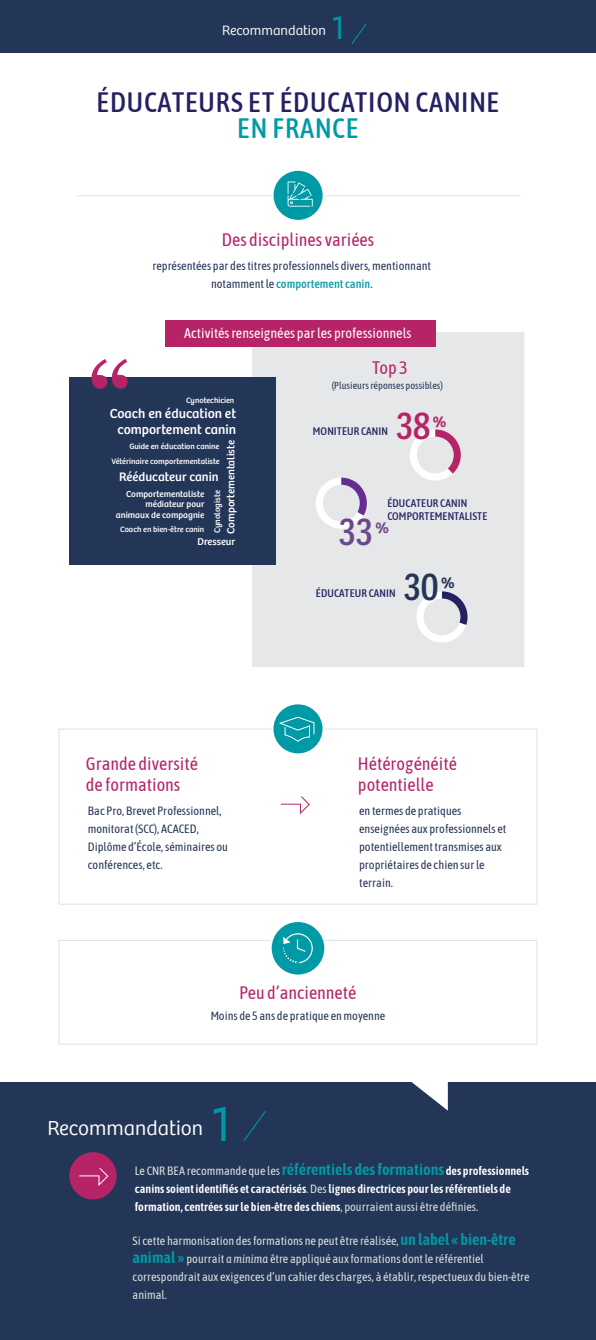
<style>
.page{position:relative;width:596px;height:1340px;background:#fff}
.page>*{position:absolute;margin:0;border:0;box-sizing:border-box;transform-origin:0 0}
.t1{font:48.2px "Jost";color:#009aa6}
.t2{font:600 36px "Adelle Sans Cnd";color:#233657}
.t3{font:600 36px "Adelle Sans Cnd";color:#b62467}
.t4{font:600 36px "Adelle Sans Cnd";color:#6c478c}
.t5{font:32.2px "Jost";color:#009aa6}
.t6{font:500 28px "Asap Condensed";letter-spacing:.025em;color:#252161}
.t7{font:500 28px "Asap Condensed";letter-spacing:.025em;color:#009aa6}
.t8{font:300 21px "Bree";color:#fff}
.t9{font:18px/21.6px "Asap Condensed";color:#b62467}
.t10{font:600 16px "Asap Condensed";color:#009aa6}
.t11{font:14px "Asap Condensed";color:#fff}
.t12{font:300 14px "Bree";color:#fff}
.t13{font:13.6px/16.3px "Bree";color:#fff;text-align:center}
.t14{font:12.7px "Bree";color:#fff}
.t15{font:12px/18px "Asap Condensed";color:#273657}
.t16{font:12px/18px "Asap Condensed";color:#dadedc}
.t17{font:600 12px/18px "Asap Condensed";color:#fff}
.t18{font:500 11px/13.2px "Asap Condensed";letter-spacing:.01em;color:#252161}
.t19{font:10.8px "Bree";color:#fff}
.t20{font:10.3px "Bree";color:#fff}
.t21{font:10px "Asap Condensed";color:#273657}
.t22{font:9px/10.9px "Bree";color:#fff;text-align:right}
.t23{font:8.5px "Bree";color:#fff}
.t24{font:8.1px "Bree";color:#fff}
.s1{font-weight:500;color:#009aa6}
.s2{font-weight:400;font-size:12px;color:#dadedc}
.s3{font-size:12px;color:#fff}
.s4{font-weight:400;color:#dadedc}
.s5{font-weight:600;font-size:16px;color:#009aa6}
.s6{font-style:italic}
</style>
<div class="page">
<hr style="left:77px;top:195px;width:443px;height:1px;background:#233657">
<div style="left:252px;top:332px;width:272px;height:335px;background:#e6e7e9"></div>
<svg style="left:416px;top:591px;width:51px;height:51px"></svg>
<div style="left:423px;top:598px;width:37px;height:37px;background:#e6e7e9;border-radius:50%"></div>
<div style="left:70px;top:377px;width:206px;height:188px;background:#233657"></div>
<svg style="left:91px;top:359px;width:36px;height:30px"></svg>
<svg style="left:316px;top:477px;width:50px;height:51px"></svg>
<div style="left:322px;top:484px;width:37px;height:37px;background:#e6e7e9;border-radius:50%"></div>
<svg style="left:410px;top:429px;width:50px;height:51px"></svg>
<div style="left:416px;top:436px;width:37px;height:37px;background:#e6e7e9;border-radius:50%"></div>
<div style="left:165px;top:320px;width:270px;height:26px;background:#b62467"></div>
<div style="left:0;top:1081px;width:595px;height:258px;background:#233657"></div>
<svg style="left:397px;top:1081px;width:50px;height:29px"></svg>
<svg style="left:243px;top:1111px;width:23px;height:30px"></svg>
<div style="left:69px;top:1152px;width:48px;height:47px;background:#b62467;border-radius:50%"></div>
<svg style="left:79px;top:1168px;width:30px;height:18px"></svg>
<div style="left:0;top:0;width:595px;height:53px;background:#233657"></div>
<svg style="left:351px;top:24px;width:16px;height:20px"></svg>
<svg style="left:280px;top:796px;width:30px;height:18px"></svg>
<div style="left:272px;top:703px;width:51px;height:51px;background:#009aa6;border-radius:50%"></div>
<div style="left:271px;top:702px;width:53px;height:53px;border:2px solid #fff;border-radius:50%"></div>
<div style="left:272px;top:170px;width:51px;height:51px;background:#009aa6;border-radius:50%"></div>
<div style="left:271px;top:169px;width:53px;height:53px;border:2px solid #fff;border-radius:50%"></div>
<div style="left:270px;top:920px;width:55px;height:55px;background:#009aa6;border-radius:50%"></div>
<div style="left:269px;top:919px;width:57px;height:57px;border:2px solid #fff;border-radius:50%"></div>
<svg style="left:277px;top:716px;width:38px;height:26px"></svg>
<svg style="left:283px;top:933px;width:29px;height:30px"></svg>
<svg style="left:287px;top:181px;width:25px;height:25px"></svg>
<p class="t12" style="left:222px;top:20px;width:105px">Recommandation</p>
<h3 class="t5" style="left:330px;top:6px;width:16px">1</h3>
<h3 class="t6" style="left:96px;top:83px;width:404px">ÉDUCATEURS ET ÉDUCATION CANINE</h3>
<h3 class="t7" style="left:237px;top:109px;width:123px">EN FRANCE</h3>
<h3 class="t9" style="left:222px;top:228px;width:154px">Des disciplines variées</h3>
<p class="t15" style="left:152px;top:256px;width:280px;text-align:center">représentées par des titres professionnels divers, mentionnant notamment le <span class="s1">comportement canin</span>.</p>
<p class="t11" style="left:184px;top:324px;width:229px">Activités renseignées par les professionnels</p>
<h3 class="t9" style="left:372px;top:355px;width:37px">Top 3</h3>
<p class="t24" style="left:186px;top:394px;width:50px">Cynotechicien</p>
<p class="t13" style="left:110px;top:404px;width:128px">Coach en éducation et comportement canin</p>
<p class="t19" style="left:222px;top:533px;width:95px;rotate:-90deg">Comportementaliste</p>
<p class="t24" style="left:129px;top:440px;width:91px">Guide en éducation canine</p>
<p class="t24" style="left:111px;top:455px;width:110px">Vétérinaire comportementaliste</p>
<p class="t14" style="left:119px;top:467px;width:101px">Rééducateur canin</p>
<p class="t22" style="left:116px;top:487px;width:90px">Comportementaliste médiateur pour animaux de compagnie</p>
<p class="t24" style="left:120px;top:523px;width:86px">Coach en bien-être canin</p>
<p class="t23" style="left:211px;top:533px;width:44px;rotate:-90deg">Cynologiste</p>
<p class="t20" style="left:197px;top:534px;width:39px">Dresseur</p>
<p class="t21" style="left:331px;top:378px;width:113px">(Plusieurs réponses possibles)</p>
<p class="t18" style="left:313px;top:424px;width:77px">MONITEUR CANIN</p>
<h2 class="t3" style="left:396px;top:405px;width:52px">38<sup>%</sup></h2>
<p class="t18" style="left:387px;top:496px;width:101px">ÉDUCATEUR CANIN<br>COMPORTEMENTALISTE</p>
<h2 class="t4" style="left:338px;top:510px;width:52px">33<sup>%</sup></h2>
<p class="t18" style="left:316px;top:586px;width:81px">ÉDUCATEUR CANIN</p>
<h2 class="t2" style="left:403px;top:566px;width:53px">30<sup>%</sup></h2>
<h3 class="t9" style="left:86px;top:751px;width:113px">Grande diversité de formations</h3>
<h3 class="t9" style="left:358px;top:751px;width:100px">Hétérogénéité potentielle</h3>
<p class="t15" style="left:359px;top:801px;width:149px">en termes de pratiques enseignées aux professionnels et potentiellement transmises aux propriétaires de chien sur le terrain.</p>
<p class="t15" style="left:88px;top:801px;width:142px">Bac Pro, Brevet Professionnel, monitorat (SCC), ACACED,<br>Diplôme d’École, séminaires ou conférences, etc.</p>
<h3 class="t9" style="left:239px;top:981px;width:118px">Peu d’ancienneté</h3>
<p class="t15" style="left:210px;top:1006px;width:176px">Moins de 5 ans de pratique en moyenne</p>
<h1 class="t1" style="left:210px;top:1091px;width:23px">1</h1>
<h3 class="t10" style="left:135px;top:1158px;width:395px"><span class="s2">Le CNR BEA recommande que les</span> référentiels des formations <span class="s3">des professionnels</span></h3>
<p class="t17" style="left:135px;top:1179px;width:377px">canins soient identifiés et caractérisés<span class="s4">. Des</span> lignes directrices pour les référentiels de formation, centrées sur le bien-être des chiens<span class="s4">, pourraient aussi être définies.</span></p>
<p class="t16" style="left:132px;top:1230px;width:398px">Si cette harmonisation des formations ne peut être réalisée, <span class="s5">un label « bien-être animal »</span> pourrait <span class="s6">a minima</span> être appliqué aux formations dont le référentiel correspondrait aux exigences d’un cahier des charges, à établir, respectueux du bien-être animal.</p>
<h3 class="t8" style="left:47px;top:1112px;width:157px">Recommandation</h3>
</div>
